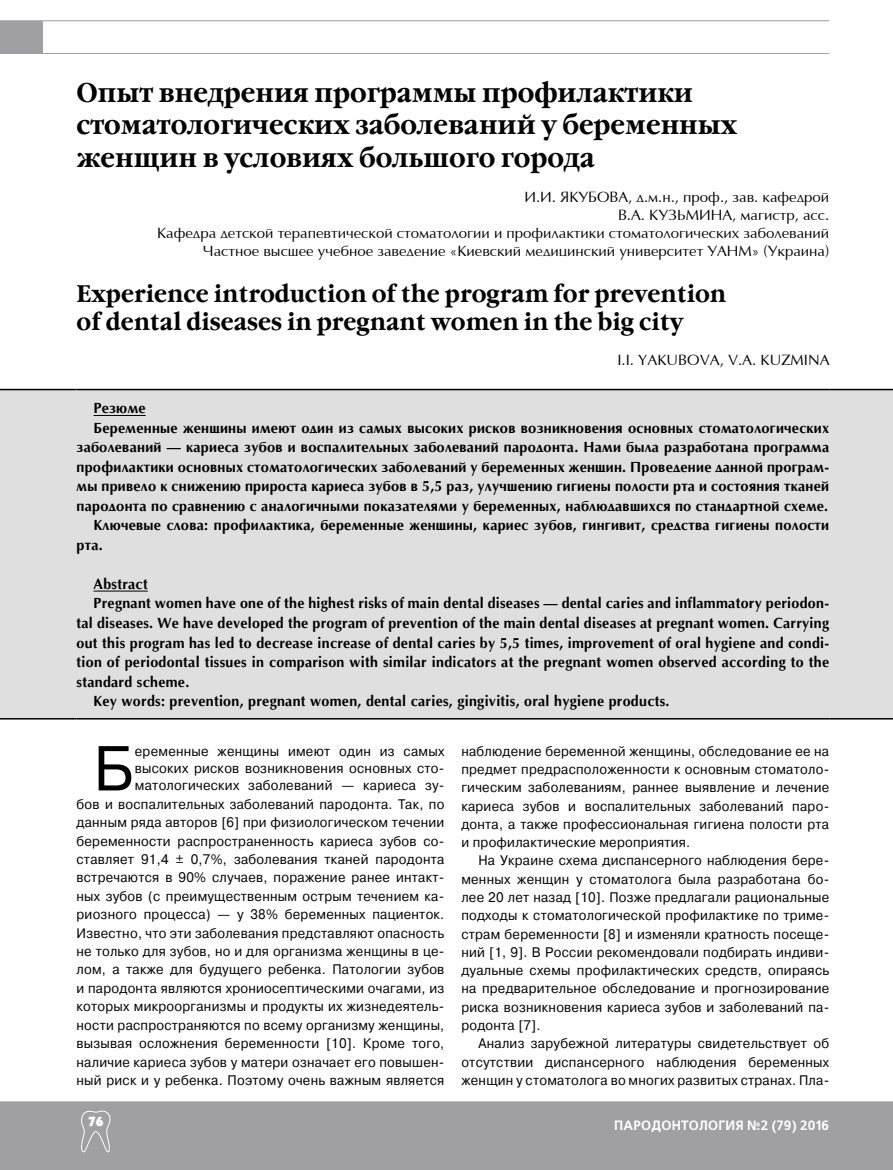
<style>
.page{position:relative;width:893px;height:1170px;background:#fff}
.page>*{position:absolute;margin:0;border:0;box-sizing:border-box;transform-origin:0 0}
.t1{font:63.3px "Pragmatica TT";color:#000;scale:.95 1}
.t2{font:700 27px/32.4px "Garamond C";color:#000;scale:.9 1}
.t3{font:700 24px/28.8px "Garamond C";color:#000;scale:.9 1}
.t4{font:700 15px "Optima";letter-spacing:.02em;color:#000;scale:.95 1}
.t5{font:15px/18px "Optima";color:#000;text-align:right}
.t6{font:13.8px/18.3px "Pragmatica TT";letter-spacing:.02em;color:#000;text-align:justify;scale:.95 1}
.t7{font:700 13.5px "Free Set C";letter-spacing:.02em;color:#fff;scale:.96 1}
.t8{font:900 13.5px "Kabel C";color:#fff}
</style>
<div class="page">
<div style="left:0;top:1101px;width:892px;height:68px;background:#a09fa1"></div>
<svg style="left:81px;top:1110px;width:30px;height:42px"></svg>
<div style="left:0;top:21px;width:43px;height:33px;background:#a09fa1"></div>
<hr style="left:0;top:20px;width:829px;height:1px;background:#a09fa1">
<hr style="left:0;top:53px;width:829px;height:1px;background:#a09fa1">
<svg style="left:892px;top:1101px;width:1px;height:68px"></svg>
<div style="left:0;top:390px;width:893px;height:328px;background:#dfdfdf"></div>
<hr style="left:0;top:389px;width:77px;height:1px;background:#000">
<hr style="left:77px;top:389px;width:752px;height:1px;background:#000">
<hr style="left:829px;top:389px;width:64px;height:1px;background:#000">
<hr style="left:0;top:718px;width:77px;height:1px;background:#000">
<hr style="left:77px;top:718px;width:752px;height:1px;background:#000">
<hr style="left:829px;top:718px;width:64px;height:1px;background:#000">
<hr style="left:94px;top:415px;width:52px;height:1px;background:#000">
<hr style="left:94px;top:590px;width:54px;height:1px;background:#000">
<h2 class="t2" style="left:77px;top:77px;width:735px">Опыт внедрения программы профилактики стоматологических заболеваний у беременных женщин в условиях большого города</h2>
<p class="t5" style="left:157px;top:188px;width:674px">И.И. ЯКУБОВА, д.м.н., проф., зав. кафедрой<br>В.А. КУЗЬМИНА, магистр, асс.<br>Кафедра детской терапевтической стоматологии и профилактики стоматологических заболеваний Частное высшее учебное заведение «Киевский медицинский университет УАНМ» (Украина)</p>
<h3 class="t3" style="left:77px;top:279px;width:723px">Experience introduction of the program for prevention of dental diseases in pregnant women in the big city</h3>
<p class="t5" style="left:617px;top:352px;width:214px">I.I. YAKUBOVA, V.A. KUZMINA</p>
<p class="t4" style="left:94px;top:400px;width:56px">Резюме</p>
<p class="t4" style="left:94px;top:419px;width:776px">Беременные женщины имеют один из самых высоких рисков возникновения основных стоматологических</p>
<p class="t4" style="left:77px;top:439px;width:794px">заболеваний — кариеса зубов и воспалительных заболеваний пародонта. Нами была разработана программа</p>
<p class="t4" style="left:77px;top:458px;width:794px">профилактики основных стоматологических заболеваний у беременных женщин. Проведение данной програм-</p>
<p class="t4" style="left:77px;top:478px;width:794px">мы привело к снижению прироста кариеса зубов в 5,5 раз, улучшению гигиены полости рта и состояния тканей</p>
<p class="t4" style="left:77px;top:497px;width:793px">пародонта по сравнению с аналогичными показателями у беременных, наблюдавшихся по стандартной схеме.</p>
<p class="t4" style="left:94px;top:517px;width:776px">Ключевые слова: профилактика, беременные женщины, кариес зубов, гингивит, средства гигиены полости</p>
<p class="t4" style="left:77px;top:536px;width:29px">рта.</p>
<p class="t4" style="left:94px;top:575px;width:59px">Abstract</p>
<p class="t4" style="left:94px;top:595px;width:776px">Pregnant women have one of the highest risks of main dental diseases — dental caries and inflammatory periodon-</p>
<p class="t4" style="left:77px;top:614px;width:794px">tal diseases. We have developed the program of prevention of the main dental diseases at pregnant women. Carrying</p>
<p class="t4" style="left:77px;top:634px;width:794px">out this program has led to decrease increase of dental caries by 5,5 times, improvement of oral hygiene and condi-</p>
<p class="t4" style="left:77px;top:653px;width:794px">tion of periodontal tissues in comparison with similar indicators at the pregnant women observed according to the</p>
<p class="t4" style="left:77px;top:673px;width:120px">standard scheme.</p>
<p class="t4" style="left:94px;top:692px;width:608px">Key words: prevention, pregnant women, dental caries, gingivitis, oral hygiene products.</p>
<h1 class="t1" style="left:94px;top:731px;width:44px">Б</h1>
<p class="t6" style="left:77px;top:742px;width:389px;text-align:right">еременные женщины имеют один из самых<br>высоких рисков возникновения основных сто&shy;матологических заболеваний — кариеса зу-<br>бов и воспалительных заболеваний пародонта. Так, по данным ряда авторов [6] при физиологическом течении беременности распространенность кариеса зубов со&shy;ставляет 91,4 ± 0,7%, заболевания тканей пародонта встречаются в 90% случаев, поражение ранее интакт&shy;ных зубов (с преимущественным острым течением ка&shy;риозного процесса) — у 38% беременных пациенток.<br>Известно, что эти заболевания представляют опасность не только для зубов, но и для организма женщины в це&shy;лом, а также для будущего ребенка. Патологии зубов и пародонта являются хрониосептическими очагами, из которых микроорганизмы и продукты их жизнедеятель&shy;ности распространяются по всему организму женщины, вызывая осложнения беременности [10]. Кроме того, наличие кариеса зубов у матери означает его повышен&shy;ный риск и у ребенка. Поэтому очень важным является</p>
<p class="t6" style="left:461px;top:742px;width:389px">наблюдение беременной женщины, обследование ее на предмет предрасположенности к основным стоматоло&shy;гическим заболеваниям, раннее выявление и лечение кариеса зубов и воспалительных заболеваний паро&shy;донта, а также профессиональная гигиена полости рта и профилактические мероприятия.</p>
<p class="t6" style="left:461px;top:852px;width:389px;text-indent:17px">На Украине схема диспансерного наблюдения бере&shy;менных женщин у стоматолога была разработана бо&shy;лее 20 лет назад [10]. Позже предлагали рациональные подходы к стоматологической профилактике по триме&shy;страм беременности [8] и изменяли кратность посеще&shy;ний [1, 9]. В Росcии рекомендовали подбирать индиви&shy;дуальные схемы профилактических средств, опираясь на предварительное обследование и прогнозирование риска возникновения кариеса зубов и заболеваний па&shy;родонта [7].</p>
<p class="t6" style="left:461px;top:1034px;width:389px;text-indent:17px">Анализ зарубежной литературы свидетельствует об отсутствии диспансерного наблюдения беременных женщин у стоматолога во многих развитых странах. Пла-</p>
<p class="t8" style="left:88px;top:1112px;width:17px">76</p>
<p class="t7" style="left:614px;top:1117px;width:226px">ПАРОДОНТОЛОГИЯ №2 (79) 2016</p>
</div>
